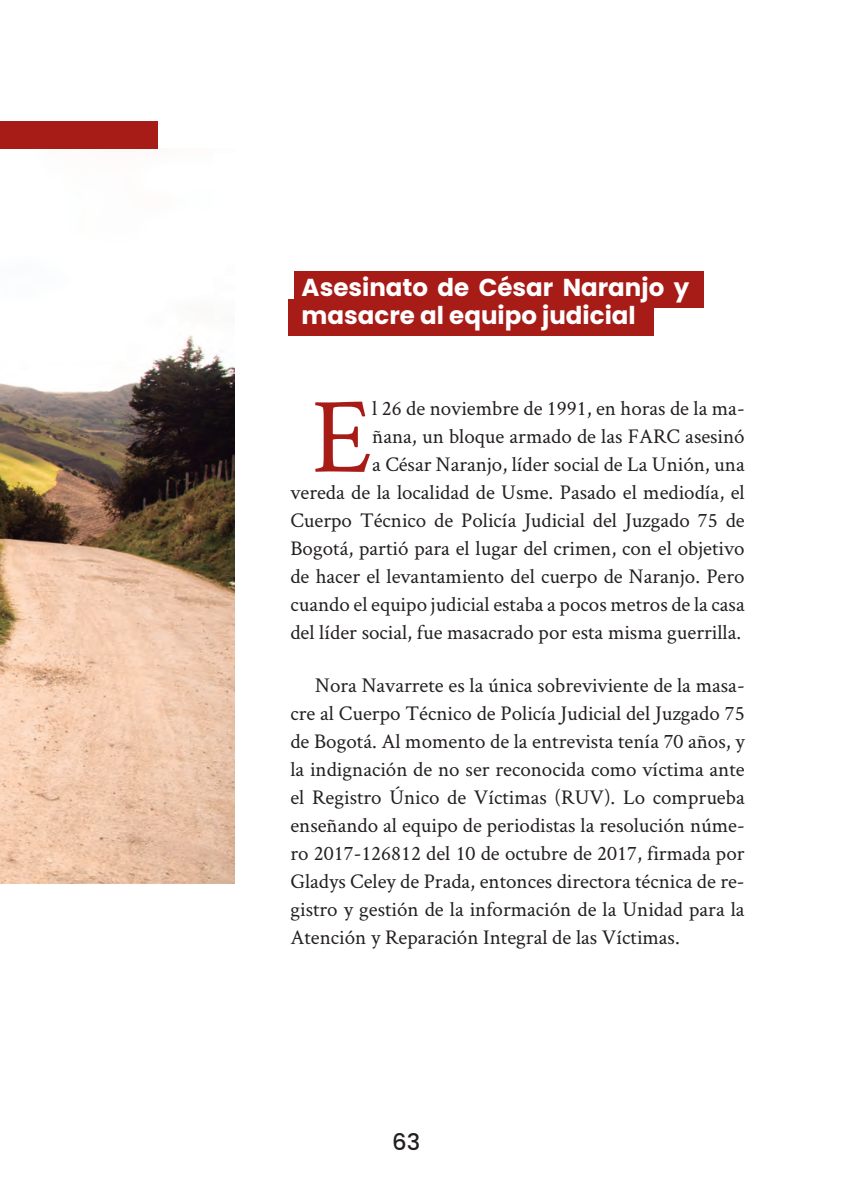
<style>
.page{position:relative;width:844px;height:1191px;background:#fff}
.page>*{position:absolute;margin:0;border:0;box-sizing:border-box;transform-origin:0 0}
.t1{font:107.62px "Crimson Text";color:#a81c17}
.Subtitulo{font:700 24.5px/28px "Poppins";color:#fff}
.t2{font:500 22.75px "Poppins";color:#231f20}
.t3{font:21px/28px "Crimson Text";color:#231f20;text-align:right}
</style>
<div class="page">
<img style="left:0;top:335px;width:235px;height:548px">
<div style="left:294px;top:270px;width:409px;height:37px;background:#a81c17"></div>
<div style="left:288px;top:299px;width:366px;height:37px;background:#a81c17"></div>
<div style="left:0;top:122px;width:157px;height:27px;background:#a81c17"></div>
<p class="Subtitulo" style="left:301px;top:274px;width:389px">Asesinato de César Naranjo y masacre al equipo judicial</p>
<p class="t3" style="left:290px;top:394px;width:455px">l 26 de noviembre de 1991, en horas de la ma-<br>ñana, un bloque armado de las FARC asesinó<br>a César Naranjo, líder social de La Unión, una<br>vereda de la localidad de Usme. Pasado el mediodía, el Cuerpo Técnico de Policía Judicial del Juzgado 75 de Bogotá, partió para el lugar del crimen, con el objetivo de hacer el levantamiento del cuerpo de Naranjo. Pero cuando el equipo judicial estaba a pocos metros de la casa del líder social, fue masacrado por esta misma guerrilla.</p>
<p class="t3" style="left:290px;top:671px;width:455px;text-align:justify;text-indent:25px">Nora Navarrete es la única sobreviviente de la masa&shy;cre al Cuerpo Técnico de Policía Judicial del Juzgado 75 de Bogotá. Al momento de la entrevista tenía 70 años, y la indignación de no ser reconocida como víctima ante el Registro Único de Víctimas (RUV). Lo comprueba enseñando al equipo de periodistas la resolución núme&shy;ro 2017-126812 del 10 de octubre de 2017, firmada por Gladys Celey de Prada, entonces directora técnica de re&shy;gistro y gestión de la información de la Unidad para la Atención y Reparación Integral de las Víctimas.</p>
<p class="t1" style="left:312px;top:363px;width:62px">E</p>
<p class="t2" style="left:392px;top:1129px;width:30px">63</p>
</div>
